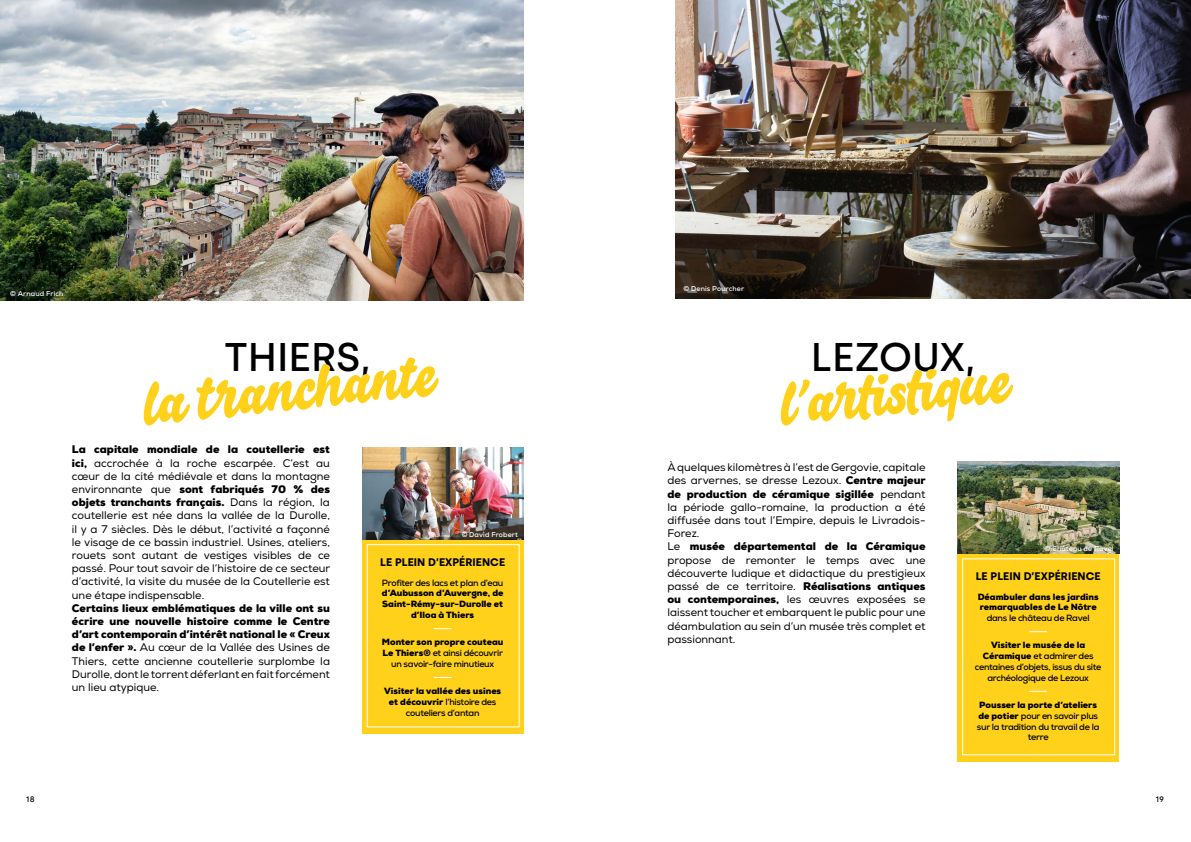
<style>
.page{position:relative;width:1191px;height:842px;background:#fff}
.page>*{position:absolute;margin:0;border:0;box-sizing:border-box;transform-origin:0 0}
.t1{font:61.5px "Salty 1";color:#ffd11b}
.t2{font:500 40px "Silka";color:#000}
.t3{font:11px/13.2px "Nexa";color:#000}
.t4{font:900 11px/13.2px "Nexa";color:#000;text-align:justify}
.t5{font:700 11px "Silka";color:#000}
.t6{font:700 9px/10.8px "Nexa";letter-spacing:-.03em;color:#000;text-align:center}
.t7{font:900 9px/10.8px "Nexa";color:#000;text-align:center}
.t8{font:500 8px "Silka";color:#000}
.t9{font:700 7px "Nexa";letter-spacing:.02em;color:#fff}
.s1{font-weight:900}
.s2{font-weight:400}
.s3{font-weight:700}
</style>
<div class="page">
<img style="left:675px;top:0;width:516px;height:298px">
<img style="left:0;top:0;width:523px;height:301px">
<img style="left:362px;top:448px;width:161px;height:92px">
<div style="left:362px;top:540px;width:161px;height:193px;background:#ffd11b"></div>
<svg style="left:434px;top:628px;width:17px;height:1px"></svg>
<svg style="left:434px;top:677px;width:17px;height:1px"></svg>
<img style="left:957px;top:462px;width:162px;height:92px">
<div style="left:957px;top:554px;width:162px;height:207px;background:#ffd11b"></div>
<div style="left:962px;top:558px;width:153px;height:197px;border:1px solid #fff"></div>
<svg style="left:1029px;top:631px;width:18px;height:1px"></svg>
<svg style="left:1029px;top:691px;width:18px;height:1px"></svg>
<p class="t9" style="left:10px;top:289px;width:55px">© Arnaud Frich</p>
<p class="t9" style="left:683px;top:284px;width:62px">© Denis Pourcher</p>
<h2 class="t2" style="left:811px;top:333px;width:166px">LEZOUX,</h2>
<h2 class="t2" style="left:224px;top:333px;width:148px">THIERS,</h2>
<h1 class="t1" style="left:139px;top:365px;width:295px;rotate:-6deg">la tr anchante</h1>
<h1 class="t1" style="left:776px;top:365px;width:232px;rotate:-6deg">l’arti sti que</h1>
<p class="t3" style="left:72px;top:443px;width:260px;text-align:justify"><span class="s1">La capitale mondiale de la coutellerie est ici,</span> accrochée à la roche escarpée. C’est au cœur de la cité médiévale et dans la montagne environnante que <span class="s1">sont fabriqués 70 % des objets tranchants français.</span> Dans la région, la coutellerie est née dans la vallée de la Durolle, il y a 7 siècles. Dès le début, l’activité a façonné le visage de ce bassin industriel. Usines, ateliers, rouets sont autant de vestiges visibles de ce passé. Pour tout savoir de l’histoire de ce secteur d’activité, la visite du musée de la Coutellerie est une étape indispensable.</p>
<p class="t4" style="left:72px;top:601px;width:259px">Certains lieux emblématiques de la ville ont su écrire une nouvelle histoire comme le Centre d’art contemporain d’intérêt national le « Creux de l’enfer ». <span class="s2">Au cœur de la Vallée des Usines de Thiers, cette ancienne coutellerie surplombe la Durolle, dont le torrent déferlant en fait forcément un lieu atypique.</span></p>
<p class="t9" style="left:462px;top:530px;width:58px">© David Frobert</p>
<p class="t5" style="left:380px;top:556px;width:126px">LE PLEIN D’EXPÉRIENCE</p>
<p class="t6" style="left:382px;top:577px;width:123px">Profiter des lacs et plan d’eau</p>
<p class="t7" style="left:382px;top:588px;width:123px">d’Aubusson d’Auvergne, de<br>Saint-Rémy-sur-Durolle et d’Iloa à Thiers</p>
<p class="t6" style="left:382px;top:637px;width:123px"><span class="s1">Monter son propre couteau<br>Le Thiers®</span> et ainsi découvrir un savoir-faire minutieux</p>
<p class="t7" style="left:384px;top:686px;width:119px">Visiter la vallée des usines et découvrir <span class="s3">l’histoire des couteliers d’antan</span></p>
<p class="t3" style="left:667px;top:461px;width:260px">À quelques kilomètres à l’est de Gergovie, capitale des arvernes, se dresse Lezoux. <span class="s1">Centre majeur de production de céramique sigillée</span> pendant la période gallo-romaine, la production a été diffusée dans tout l’Empire, depuis le Livradois-Forez.<br>Le <span class="s1">musée départemental de la Céramique </span>propose de remonter le temps avec une découverte ludique et didactique du prestigieux passé de ce territoire. <span class="s1">Réalisations antiques ou contemporaines,</span> les œuvres exposées se laissent toucher et embarquent le public pour une déambulation au sein d’un musée très complet et passionnant.</p>
<p class="t9" style="left:1044px;top:544px;width:71px">© Château de Ravel</p>
<p class="t5" style="left:975px;top:570px;width:126px">LE PLEIN D’EXPÉRIENCE</p>
<p class="t7" style="left:977px;top:591px;width:122px;text-align:left">Déambuler dans les jardins remarquables de Le Nôtre</p>
<p class="t6" style="left:986px;top:613px;width:104px">dans le château de Ravel</p>
<p class="t6" style="left:975px;top:640px;width:128px"><span class="s1">Visiter le musée de la<br>Céramique</span> et admirer des centaines d’objets, issus du site archéologique de Lezoux</p>
<p class="t6" style="left:977px;top:699px;width:124px"><span class="s1">Pousser la porte d’ateliers de potier</span> pour en savoir plus sur la tradition du travail de la terre</p>
<p class="t8" style="left:26px;top:795px;width:11px">18</p>
<p class="t8" style="left:1155px;top:795px;width:10px">19</p>
</div>
